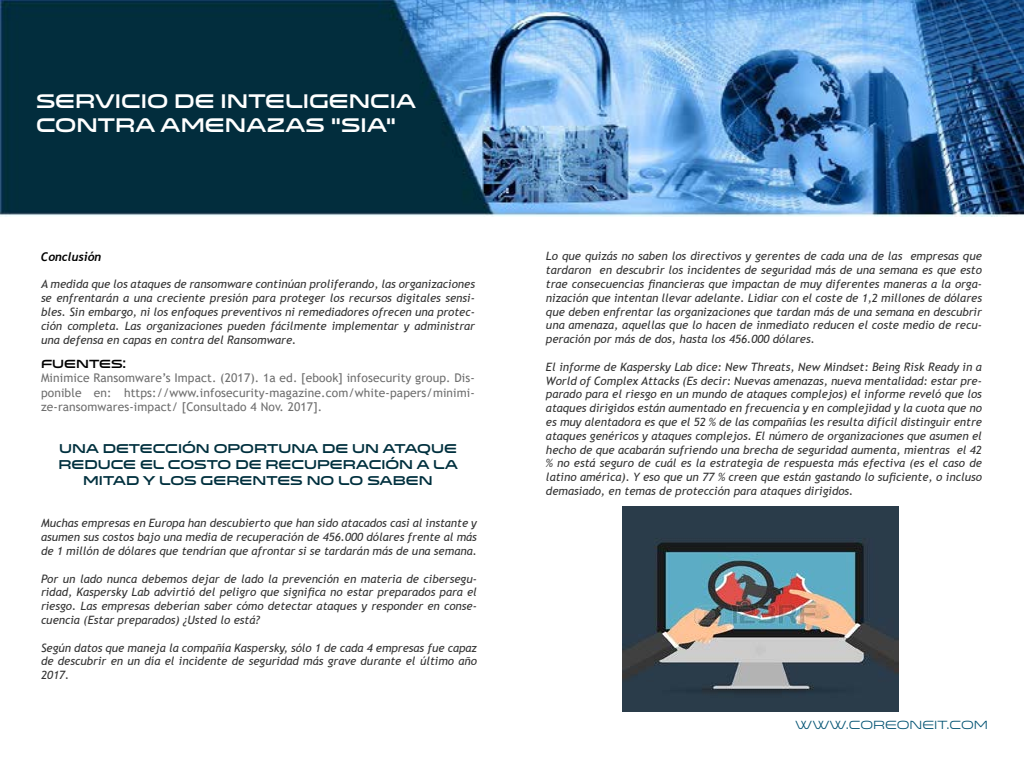
<style>
.page{position:relative;width:1024px;height:768px;background:#fff}
.page>*{position:absolute;margin:0;border:0;box-sizing:border-box;transform-origin:0 0}
.t1{font:20px/24px "Venera 900";color:#fff}
.t2{font:13px/15.6px "Venera 900";color:#00303e;text-align:center}
.t3{font:12px/14.4px "Trebuchet MS";letter-spacing:.01em;color:#6e6e6e;text-align:justify}
.t4{font:12px "Venera 500";color:#005272}
.t5{font:italic 700 12px "Trebuchet";color:#000}
.t6{font:12px "Venera 900";color:#000}
.t7{font:italic 11.5px/13.8px "Trebuchet MS";color:#333;text-align:justify}
</style>
<div class="page">
<img style="left:0;top:0;width:1024px;height:217px">
<img style="left:622px;top:506px;width:276px;height:206px">
<h1 class="t1" style="left:36px;top:89px;width:382px">SERVICIO DE INTELIGENCIA<br>CONTRA AMENAZAS “SIA”</h1>
<p class="t5" style="left:41px;top:249px;width:62px">Conclusión</p>
<p class="t7" style="left:41px;top:277px;width:436px">A medida que los ataques de ransomware continúan proliferando, las organizaciones se enfrentarán a una creciente presión para proteger los recursos digitales sensi&shy;bles. Sin embargo, ni los enfoques preventivos ni remediadores ofrecen una protec&shy;ción completa. Las organizaciones pueden fácilmente implementar y administrar una defensa en capas en contra del Ransomware.</p>
<p class="t6" style="left:41px;top:357px;width:87px">FUENTES:</p>
<p class="t3" style="left:41px;top:371px;width:435px">Minimice Ransomware’s Impact. (2017). 1a ed. [ebook] infosecurity group. Dis&shy;ponible en: https://www.infosecurity-magazine.com/white-papers/minimi&shy;ze-ransomwares-impact/ [Consultado 4 Nov. 2017].</p>
<p class="t2" style="left:58px;top:441px;width:401px">UNA DETECCIÓN OPORTUNA DE UN ATAQUE<br>REDUCE EL COSTO DE RECUPERACIÓN A LA<br>MITAD Y LOS GERENTES NO LO SABEN</p>
<p class="t7" style="left:41px;top:517px;width:437px">Muchas empresas en Europa han descubierto que han sido atacados casi al instante y asumen sus costos bajo una media de recuperación de 456.000 dólares frente al más de 1 millón de dólares que tendrían que afrontar si se tardarán más de una semana.</p>
<p class="t7" style="left:41px;top:572px;width:437px">Por un lado nunca debemos dejar de lado la prevención en materia de cibersegu&shy;ridad, Kaspersky Lab advirtió del peligro que significa no estar preparados para el riesgo. Las empresas deberían saber cómo detectar ataques y responder en conse&shy;cuencia (Estar preparados) ¿Usted lo está?</p>
<p class="t7" style="left:41px;top:641px;width:437px">Según datos que maneja la compañía Kaspersky, sólo 1 de cada 4 empresas fue capaz de descubrir en un día el incidente de seguridad más grave durante el último año 2017.</p>
<p class="t7" style="left:546px;top:250px;width:437px">Lo que quizás no saben los directivos y gerentes de cada una de las empresas que tardaron en descubrir los incidentes de seguridad más de una semana es que esto trae consecuencias financieras que impactan de muy diferentes maneras a la orga&shy;nización que intentan llevar adelante. Lidiar con el coste de 1,2 millones de dólares que deben enfrentar las organizaciones que tardan más de una semana en descubrir una amenaza, aquellas que lo hacen de inmediato reducen el coste medio de recu&shy;peración por más de dos, hasta los 456.000 dólares.</p>
<p class="t7" style="left:546px;top:360px;width:438px">El informe de Kaspersky Lab dice: New Threats, New Mindset: Being Risk Ready in a World of Complex Attacks (Es decir: Nuevas amenazas, nueva mentalidad: estar pre&shy;parado para el riesgo en un mundo de ataques complejos) el informe reveló que los ataques dirigidos están aumentado en frecuencia y en complejidad y la cuota que no es muy alentadora es que el 52 % de las compañías les resulta difícil distinguir entre ataques genéricos y ataques complejos. El número de organizaciones que asumen el hecho de que acabarán sufriendo una brecha de seguridad aumenta, mientras el 42 % no está seguro de cuál es la estrategia de respuesta más efectiva (es el caso de latino américa). Y eso que un 77 % creen que están gastando lo suficiente, o incluso demasiado, en temas de protección para ataques dirigidos.</p>
<p class="t4" style="left:795px;top:718px;width:194px">WWW.COREONEIT.COM</p>
</div>
